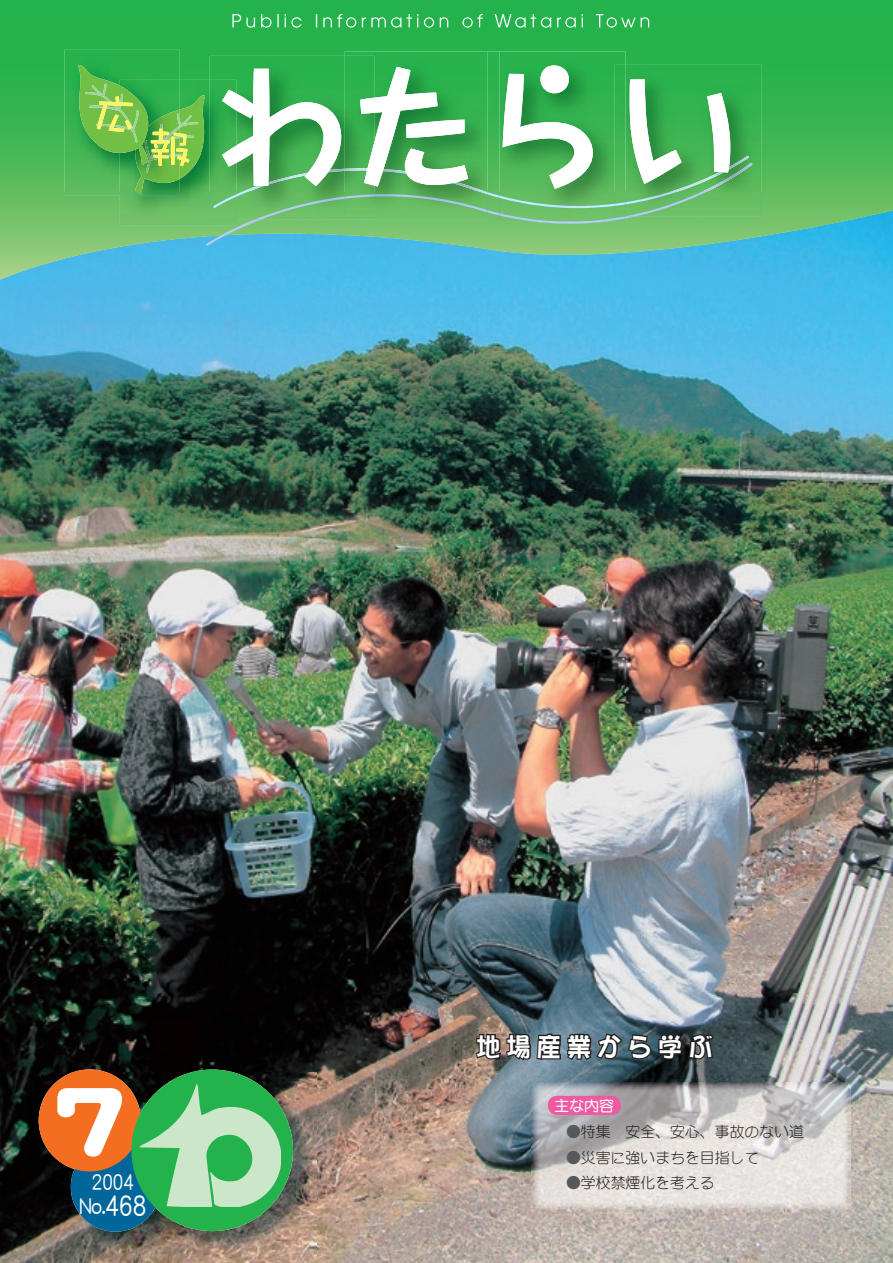
<style>
.page{position:relative;width:893px;height:1263px;background:#fff}
.page>*{position:absolute;margin:0;border:0;box-sizing:border-box;transform-origin:0 0}
.t1{font:87.15px "DFP Maru Gothic CID UB";color:#fff}
.t2{font:700 27.6px "DFP Maru Gothic CID";color:#fff;scale:.85 1}
.t3{font:25.5px "DFPPOP1 CID W9";letter-spacing:.25em;color:#fff;scale:.95 1}
.t4{font:700 21.3px "DFP Maru Gothic CID";color:#fff;scale:.85 1}
.t5{font:300 14.85px "DFP Maru Gothic CID";color:#231f20}
.t6{font:700 14.85px "DFP Maru Gothic CID";color:#fff}
.s1{font-size:21.3px}
.s2{color:#57585a}
</style>
<div class="page">
<img style="left:0;top:289px;width:893px;height:974px">
<img style="left:41px;top:1072px;width:275px;height:183px">
<div style="left:71px;top:1142px;width:89px;height:90px;background:#01669a;border-radius:50%"></div>
<div style="left:39px;top:1069px;width:102px;height:102px;background:#f36e21;border-radius:50%"></div>
<div style="left:131px;top:1069px;width:162px;height:162px;background:#23b24b;border-radius:50%"></div>
<svg style="left:126px;top:1083px;width:154px;height:130px"></svg>
<svg style="left:474px;top:1031px;width:241px;height:31px;background:#3e4449"></svg>
<img style="left:531px;top:1083px;width:319px;height:127px">
<div style="left:548px;top:1096px;width:73px;height:19px;background:#ef59a1;border-radius:10px"></div>
<svg style="left:0;top:0;width:893px;height:289px;background:#3cb782"></svg>
<img style="left:345px;top:51px;width:142px;height:14px">
<img style="left:499px;top:51px;width:126px;height:14px">
<img style="left:487px;top:51px;width:12px;height:14px">
<img style="left:730px;top:65px;width:32px;height:151px">
<img style="left:730px;top:163px;width:22px;height:53px">
<img style="left:730px;top:156px;width:19px;height:48px">
<img style="left:64px;top:50px;width:116px;height:145px">
<img style="left:210px;top:56px;width:135px;height:9px">
<img style="left:345px;top:56px;width:30px;height:9px">
<svg style="left:232px;top:14px;width:417px;height:14px;background:#45bd67"></svg>
<svg style="left:76px;top:65px;width:654px;height:181px;background:#6abf75"></svg>
<h1 class="t1" style="left:55px;top:1074px;width:71px">7</h1>
<h2 class="t2" style="left:102px;top:1191px;width:54px"><span class="s1">.</span>468</h2>
<h3 class="t4" style="left:92px;top:1171px;width:51px">2004</h3>
<h3 class="t4" style="left:79px;top:1194px;width:28px">No</h3>
<h3 class="t3" style="left:476px;top:1033px;width:250px">地場産業から学ぶ</h3>
<p class="t6" style="left:555px;top:1097px;width:61px">主な内容</p>
<p class="t5" style="left:566px;top:1124px;width:240px"><span class="s2">●</span>特集　安全、安心、事故のない道</p>
<p class="t5" style="left:566px;top:1149px;width:195px"><span class="s2">●</span>災害に強いまちを目指して</p>
<p class="t5" style="left:566px;top:1175px;width:150px"><span class="s2">●</span>学校禁煙化を考える</p>
</div>
